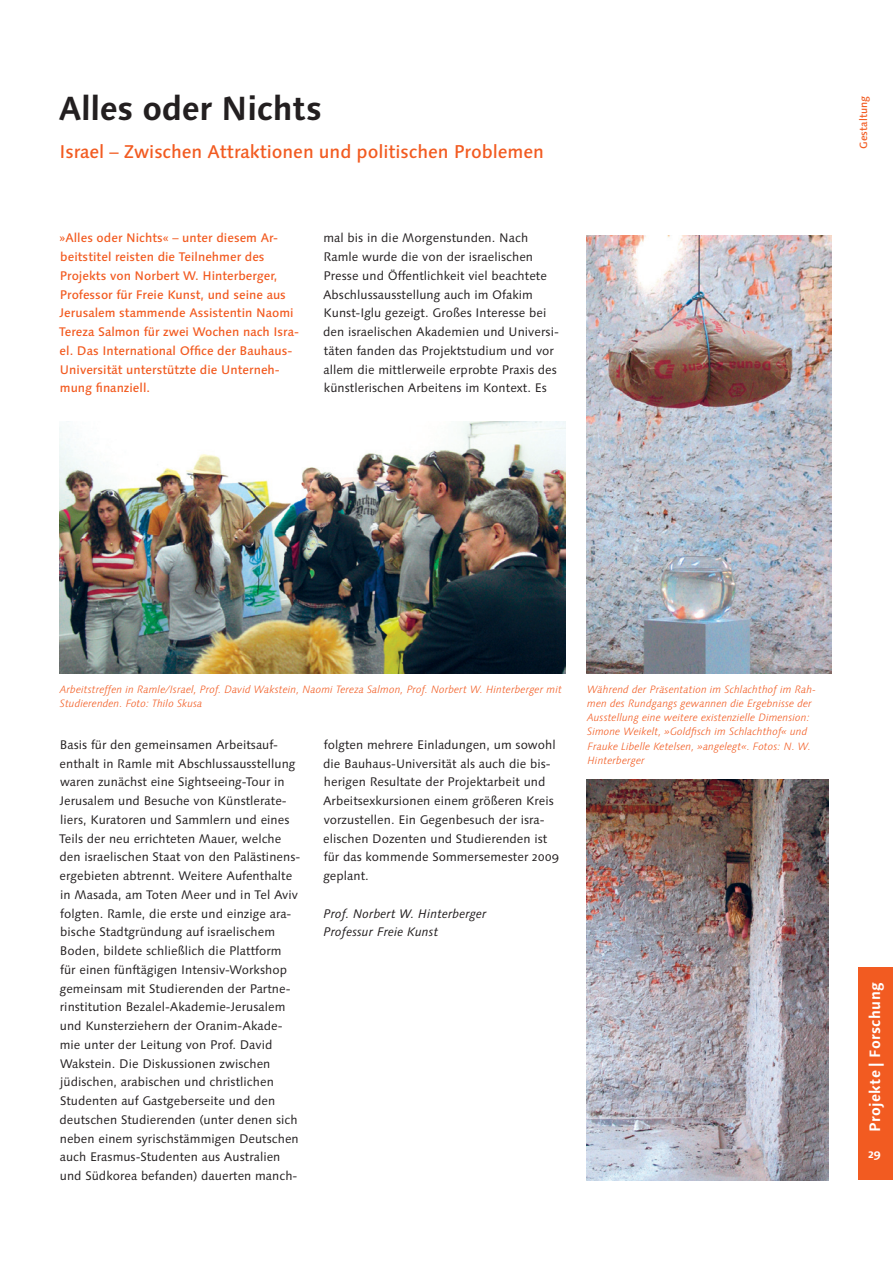
<style>
.page{position:relative;width:893px;height:1263px;background:#fff}
.page>*{position:absolute;margin:0;border:0;box-sizing:border-box;transform-origin:0 0}
.t1{font:700 33.45px "Linotype Syntax Os F";letter-spacing:-.01em;color:#231f20}
.t2{font:500 18.45px "Linotype Syntax Os F";letter-spacing:-.005em;color:#f25b21}
.t3{font:700 15px "Linotype Syntax Os F";letter-spacing:.02em;color:#fff}
.t4{font:12.45px/18.8px "Linotype Syntax Os F";letter-spacing:.005em;color:#231f20}
.t5{font:500 12.45px/18.8px "Linotype Syntax Os F";color:#f25b21}
.t6{font:italic 12.45px/18.8px "Linotype Syntax Os F";letter-spacing:.005em;color:#231f20}
.t7{font:700 12px "Linotype Syntax Os F";color:#fff}
.t8{font:italic 300 10.65px/14.2px "Linotype Syntax Os F";color:#f25b21}
.t9{font:500 10.5px "Linotype Syntax Os F";color:#f25b21}
</style>
<div class="page">
<div style="left:859px;top:967px;width:34px;height:213px;background:#f25b21"></div>
<img style="left:60px;top:421px;width:506px;height:253px">
<img style="left:587px;top:235px;width:245px;height:439px">
<img style="left:587px;top:779px;width:242px;height:401px">
<h1 class="t1" style="left:59px;top:88px;width:264px">Alles oder Nichts</h1>
<h2 class="t2" style="left:59px;top:140px;width:486px">Israel – Zwischen Attraktionen und politischen Problemen</h2>
<p class="t5" style="left:59px;top:229px;width:241px">»Alles oder Nichts« – unter diesem Ar&shy;beitstitel reisten die Teilnehmer des Projekts von Norbert W. Hinterberger, Professor für Freie Kunst, und seine aus Jerusalem stammende Assistentin Naomi Tereza Salmon für zwei Wochen nach Isra&shy;el. Das International Office der Bauhaus-Universität unterstützte die Unterneh&shy;mung finanziell.</p>
<p class="t4" style="left:323px;top:229px;width:237px">mal bis in die Morgenstunden. Nach Ramle wurde die von der israelischen Presse und Öffentlichkeit viel beachtete Abschlussausstellung auch im Ofakim Kunst-Iglu gezeigt. Großes Interesse bei den israelischen Akademien und Universi&shy;täten fanden das Projektstudium und vor allem die mittlerweile erprobte Praxis des künstlerischen Arbeitens im Kontext. Es</p>
<p class="t9" style="left:857px;top:149px;width:54px;rotate:-90deg">Gestaltung</p>
<p class="t8" style="left:60px;top:682px;width:504px">Arbeitstreffen in Ramle/Israel, Prof. David Wakstein, Naomi Tereza Salmon, Prof. Norbert W. Hinterberger mit<br>Studierenden. Foto: Thilo Skusa</p>
<p class="t8" style="left:587px;top:682px;width:231px">Während der Präsentation im Schlachthof im Rah&shy;men des Rundgangs gewannen die Ergebnisse der Ausstellung eine weitere existenzielle Dimension:<br>Simone Weikelt, »Goldfisch im Schlachthof« und Frauke Libelle Ketelsen, »angelegt«. Fotos: N. W.<br>Hinterberger</p>
<p class="t4" style="left:323px;top:735px;width:238px">folgten mehrere Einladungen, um sowohl die Bauhaus-Universität als auch die bis&shy;herigen Resultate der Projektarbeit und Arbeitsexkursionen einem größeren Kreis vorzustellen. Ein Gegenbesuch der isra&shy;elischen Dozenten und Studierenden ist für das kommende Sommersemester 2009 geplant.</p>
<p class="t6" style="left:324px;top:904px;width:165px">Prof. Norbert W. Hinterberger<br>Professur Freie Kunst</p>
<p class="t4" style="left:59px;top:735px;width:243px">Basis für den gemeinsamen Arbeitsauf&shy;enthalt in Ramle mit Abschlussausstellung waren zunächst eine Sightseeing-Tour in Jerusalem und Besuche von Künstlerate&shy;liers, Kuratoren und Sammlern und eines Teils der neu errichteten Mauer, welche den israelischen Staat von den Palästinens&shy;ergebieten abtrennt. Weitere Aufenthalte in Masada, am Toten Meer und in Tel Aviv folgten. Ramle, die erste und einzige ara&shy;bische Stadtgründung auf israelischem Boden, bildete schließlich die Plattform<br>für einen fünftägigen Intensiv-Workshop gemeinsam mit Studierenden der Partne&shy;rinstitution Bezalel-Akademie-Jerusalem und Kunsterziehern der Oranim-Akade&shy;mie unter der Leitung von Prof. David Wakstein. Die Diskussionen zwischen jüdischen, arabischen und christlichen Studenten auf Gastgeberseite und den deutschen Studierenden (unter denen sich neben einem syrischstämmigen Deutschen auch Erasmus-Studenten aus Australien und Südkorea befanden) dauerten manch-</p>
<p class="t3" style="left:865px;top:1132px;width:151px;rotate:-90deg">Projekte | Forschung</p>
<p class="t7" style="left:868px;top:1146px;width:14px">29</p>
</div>
